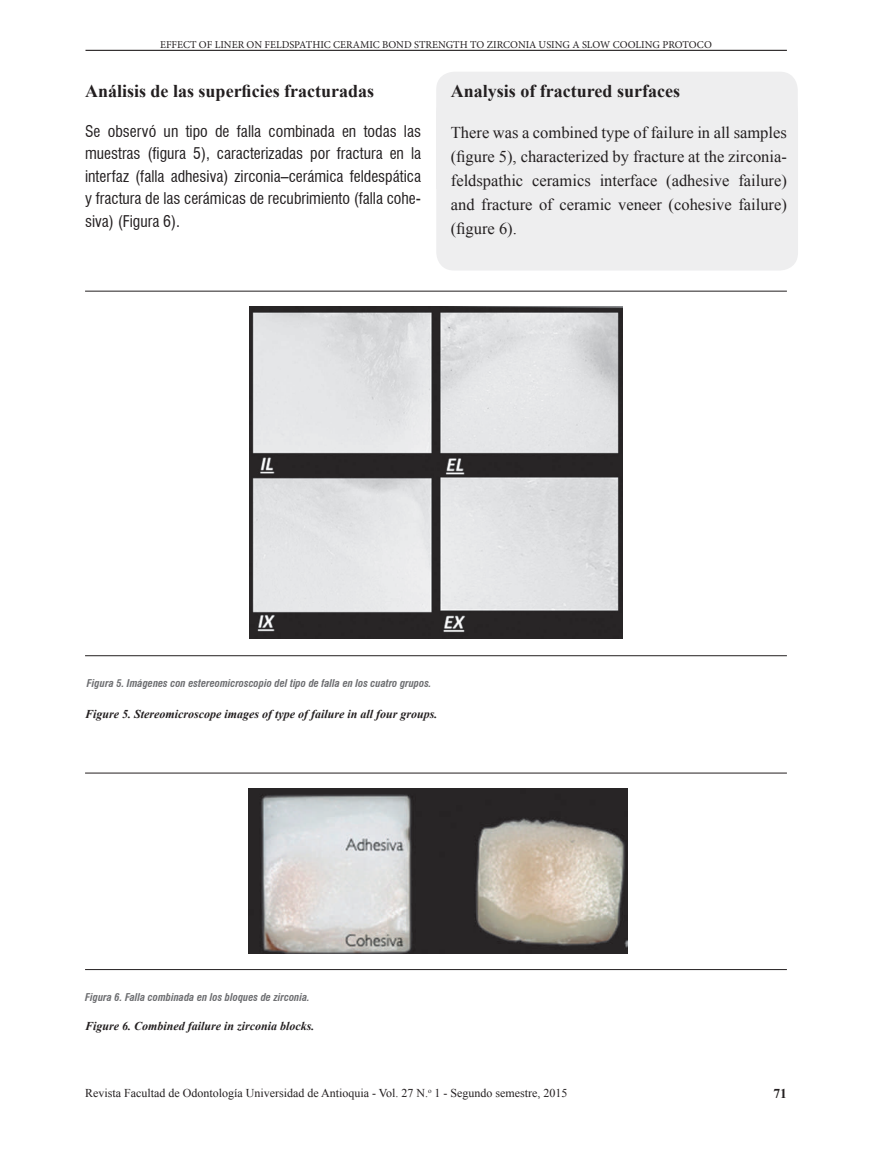
<style>
.page{position:relative;width:872px;height:1149px;background:#fff}
.page>*{position:absolute;margin:0;border:0;box-sizing:border-box;transform-origin:0 0}
.t1{font:700 18px "Times New Roman";color:#231f20}
.t2{font:16.5px/24px "Times New Roman";color:#231f20;text-align:justify}
.t3{font:condensed 15.75px/22.5px "Swiss 721 BT";color:#231f20;text-align:justify}
.t4{font:700 13.5px "Times New Roman";color:#231f20}
.t5{font:italic 700 12px "Times New Roman";color:#231f20}
.t6{font:12px "Times New Roman";color:#231f20}
.t7{font:italic 700 condensed 10.5px "Swiss 721 BT";color:#6c6d70}
.t8{font:10.5px "Minion Pro";color:#231f20}
</style>
<div class="page">
<hr style="left:85px;top:50px;width:702px;height:1px;background:#231f20">
<div style="left:436px;top:72px;width:361px;height:999px;background:#eeeeef;border-radius:18px"></div>
<div style="left:427px;top:189px;width:383px;height:891px;background:#fff"></div>
<div style="left:436px;top:94px;width:362px;height:176px;background:#eeeeef;border-radius:18px"></div>
<img style="left:249px;top:307px;width:373px;height:331px">
<img style="left:249px;top:788px;width:378px;height:165px">
<hr style="left:85px;top:291px;width:702px;height:1px;background:#231f20">
<hr style="left:85px;top:655px;width:702px;height:1px;background:#231f20">
<hr style="left:85px;top:772px;width:702px;height:1px;background:#231f20">
<hr style="left:85px;top:968px;width:702px;height:1px;background:#231f20">
<p class="t8" style="left:160px;top:37px;width:553px">EFFECT OF LINER ON FELDSPATHIC CERAMIC BOND STRENGTH TO ZIRCONIA USING A SLOW COOLING PROTOCO</p>
<p class="t1" style="left:85px;top:79px;width:291px">Análisis de las superficies fracturadas</p>
<p class="t3" style="left:85px;top:120px;width:337px">Se observó un tipo de falla combinada en todas las muestras (figura 5), caracterizadas por fractura en la interfaz (falla adhesiva) zirconia–cerámica feldespática y fractura de las cerámicas de recubrimiento (falla cohe&shy;siva) (Figura 6).</p>
<p class="t1" style="left:451px;top:79px;width:231px">Analysis of fractured surfaces</p>
<p class="t2" style="left:451px;top:120px;width:337px">There was a combined type of failure in all samples (figure 5), characterized by fracture at the zirconia&shy;feldspathic ceramics interface (adhesive failure) and fracture of ceramic veneer (cohesive failure) (figure 6).</p>
<p class="t7" style="left:87px;top:677px;width:346px">Figura 5. Imágenes con estereomicroscopio del tipo de falla en los cuatro grupos.</p>
<p class="t5" style="left:85px;top:705px;width:354px">Figure 5. Stereomicroscope images of type of failure in all four groups.</p>
<p class="t7" style="left:85px;top:990px;width:226px">Figura 6. Falla combinada en los bloques de zirconia.</p>
<p class="t5" style="left:85px;top:1017px;width:231px">Figure 6. Combined failure in zirconia blocks.</p>
<p class="t6" style="left:85px;top:1084px;width:484px">Revista Facultad de Odontología Universidad de Antioquia - Vol. 27 N.<sup>o</sup> 1 - Segundo semestre, 2015</p>
<p class="t4" style="left:773px;top:1083px;width:15px">71</p>
</div>
